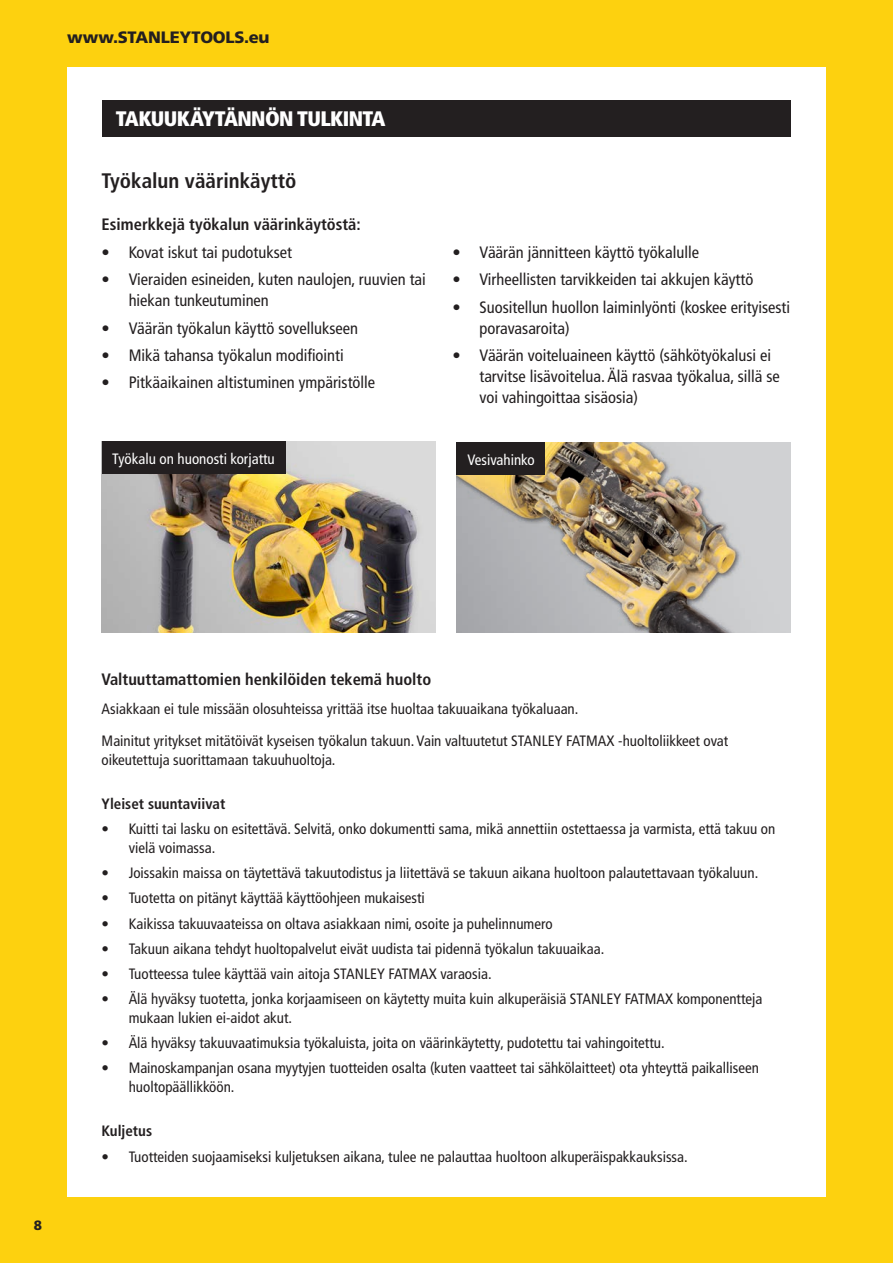
<style>
.page{position:relative;width:893px;height:1263px;background:#fdd10f}
.page>*{position:absolute;margin:0;border:0;box-sizing:border-box;transform-origin:0 0}
.Product_Desc_Header{font:900 condensed 21px "Frutiger LT Pro";letter-spacing:-.03em;color:#fff}
.t1{font:700 condensed 21px "Frutiger LT Pro";color:#231f20}
.t2{font:condensed 16.5px/21px "Frutiger LT Pro";color:#231f20}
.Body_Copy_-_white{font:700 condensed 16.5px "Frutiger LT Pro";color:#231f20}
.t3{font:900 16.5px "Frutiger LT Pro";letter-spacing:-.015em;color:#231f20}
.Body_Copy_-_white-2{font:condensed 15px/18.8px "Frutiger LT Pro";color:#231f20}
.t4{font:condensed 15px "Frutiger LT Pro";color:#fff}
.Body_Copy_-_white-3{font:700 condensed 15px "Frutiger LT Pro";color:#231f20}
.t5{font:900 13.5px "Frutiger LT Pro";color:#231f20}
</style>
<div class="page">
<div style="left:67px;top:67px;width:758px;height:1129px;background:#fff"></div>
<div style="left:102px;top:100px;width:688px;height:36px;background:#231f20"></div>
<img style="left:102px;top:442px;width:333px;height:191px">
<img style="left:457px;top:443px;width:333px;height:190px">
<div style="left:102px;top:442px;width:183px;height:32px;background:#231f20"></div>
<div style="left:457px;top:443px;width:88px;height:32px;background:#231f20"></div>
<p class="t3" style="left:67px;top:27px;width:204px">www.STANLEYTOOLS.eu</p>
<p class="Product_Desc_Header" style="left:116px;top:105px;width:271px">TAKUUKÄYTÄNNÖN TULKINTA</p>
<p class="t1" style="left:102px;top:168px;width:196px">Työkalun väärinkäyttö</p>
<p class="Body_Copy_-_white" style="left:102px;top:215px;width:261px">Esimerkkejä työkalun väärinkäytöstä:</p>
<p class="t2" style="left:102px;top:242px;width:192px">• Kovat iskut tai pudotukset</p>
<p class="t2" style="left:129px;top:269px;width:299px;text-indent:-27px">• Vieraiden esineiden, kuten naulojen, ruuvien tai hiekan tunkeutuminen</p>
<p class="t2" style="left:102px;top:317px;width:258px">• Väärän työkalun käyttö sovellukseen</p>
<p class="t2" style="left:102px;top:345px;width:244px">• Mikä tahansa työkalun modifiointi</p>
<p class="t2" style="left:102px;top:372px;width:275px">• Pitkäaikainen altistuminen ympäristölle</p>
<p class="t2" style="left:452px;top:242px;width:248px">• Väärän jännitteen käyttö työkalulle</p>
<p class="t2" style="left:452px;top:269px;width:302px">• Virheellisten tarvikkeiden tai akkujen käyttö</p>
<p class="t2" style="left:479px;top:296px;width:312px;text-indent:-27px">• Suositellun huollon laiminlyönti (koskee erityisesti poravasaroita)</p>
<p class="t2" style="left:479px;top:345px;width:302px;text-indent:-27px">• Väärän voiteluaineen käyttö (sähkötyökalusi ei tarvitse lisävoitelua. Älä rasvaa työkalua, sillä se voi vahingoittaa sisäosia)</p>
<p class="t4" style="left:112px;top:450px;width:164px">Työkalu on huonosti korjattu</p>
<p class="t4" style="left:467px;top:451px;width:69px">Vesivahinko</p>
<p class="t5" style="left:34px;top:1217px;width:10px">8</p>
<p class="Body_Copy_-_white" style="left:102px;top:670px;width:331px">Valtuuttamattomien henkilöiden tekemä huolto</p>
<p class="Body_Copy_-_white-2" style="left:102px;top:700px;width:478px">Asiakkaan ei tule missään olosuhteissa yrittää itse huoltaa takuuaikana työkaluaan.</p>
<p class="Body_Copy_-_white-2" style="left:102px;top:731px;width:628px;line-height:19.5px">Mainitut yritykset mitätöivät kyseisen työkalun takuun. Vain valtuutetut STANLEY FATMAX -huoltoliikkeet ovat oikeutettuja suorittamaan takuuhuoltoja.</p>
<p class="Body_Copy_-_white-3" style="left:102px;top:795px;width:125px">Yleiset suuntaviivat</p>
<p class="Body_Copy_-_white-2" style="left:129px;top:820px;width:648px;text-indent:-27px">• Kuitti tai lasku on esitettävä. Selvitä, onko dokumentti sama, mikä annettiin ostettaessa ja varmista, että takuu on vielä voimassa.</p>
<p class="Body_Copy_-_white-2" style="left:102px;top:864px;width:658px">• Joissakin maissa on täytettävä takuutodistus ja liitettävä se takuun aikana huoltoon palautettavaan työkaluun.</p>
<p class="Body_Copy_-_white-2" style="left:102px;top:889px;width:325px">• Tuotetta on pitänyt käyttää käyttöohjeen mukaisesti</p>
<p class="Body_Copy_-_white-2" style="left:102px;top:914px;width:453px">• Kaikissa takuuvaateissa on oltava asiakkaan nimi, osoite ja puhelinnumero</p>
<p class="Body_Copy_-_white-2" style="left:102px;top:939px;width:504px">• Takuun aikana tehdyt huoltopalvelut eivät uudista tai pidennä työkalun takuuaikaa.</p>
<p class="Body_Copy_-_white-2" style="left:102px;top:964px;width:391px">• Tuotteessa tulee käyttää vain aitoja STANLEY FATMAX varaosia.</p>
<p class="Body_Copy_-_white-2" style="left:129px;top:989px;width:635px;text-indent:-27px">• Älä hyväksy tuotetta, jonka korjaamiseen on käytetty muita kuin alkuperäisiä STANLEY FATMAX komponentteja mukaan lukien ei-aidot akut.</p>
<p class="Body_Copy_-_white-2" style="left:102px;top:1033px;width:564px">• Älä hyväksy takuuvaatimuksia työkaluista, joita on väärinkäytetty, pudotettu tai vahingoitettu.</p>
<p class="Body_Copy_-_white-2" style="left:129px;top:1058px;width:632px;text-indent:-27px">• Mainoskampanjan osana myytyjen tuotteiden osalta (kuten vaatteet tai sähkölaitteet) ota yhteyttä paikalliseen huoltopäällikköön.</p>
<p class="Body_Copy_-_white-3" style="left:102px;top:1122px;width:52px">Kuljetus</p>
<p class="Body_Copy_-_white-2" style="left:102px;top:1147px;width:587px">• Tuotteiden suojaamiseksi kuljetuksen aikana, tulee ne palauttaa huoltoon alkuperäispakkauksissa.</p>
</div>
